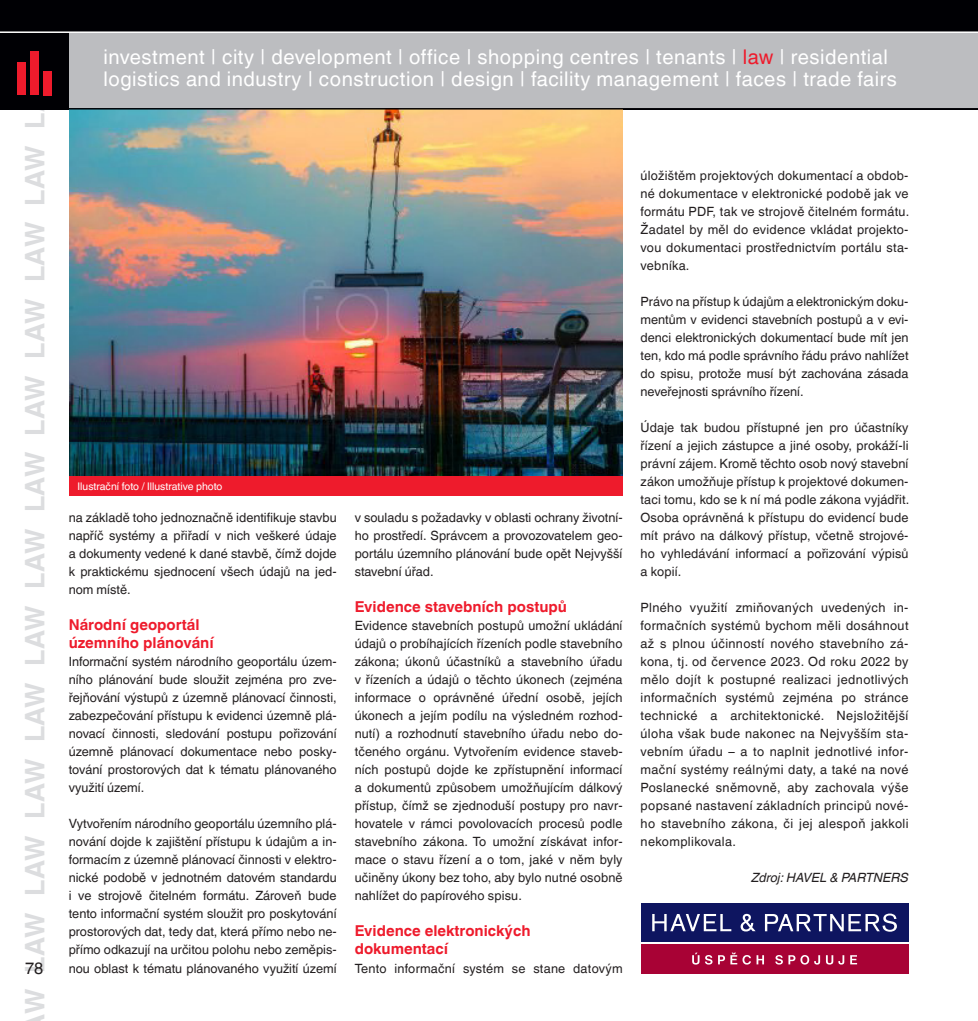
<style>
.page{position:relative;width:978px;height:1021px;background:#fff}
.page>*{position:absolute;margin:0;border:0;box-sizing:border-box;transform-origin:0 0}
.t1{font:700 27px "Helvetica World";letter-spacing:-.005em;color:#dcdddf}
.t2{font:20.25px "Helvetica World";letter-spacing:.025em;color:#fff}
.t3{font:16.5px "Helvetica World";color:#231f20}
.SUBHEAD_FILIP_CZECH{font:700 15px/18px "Helvetica World";color:#ee1b2c}
.TEXT_FILIP_CZECH{font:12.75px/18px "Helvetica World";color:#231f20;text-align:justify}
.TEXT_FILIP_CZECH-2{font:12.75px "Helvetica World";letter-spacing:.02em;color:#231f20}
.TEXT_FILIP_CZECH-3{font:italic 12.75px "Helvetica World";color:#231f20}
.BW_popisek_obru{font:10.5px "Helvetica World";color:#fff}
.s1{color:#ee1b2c}
</style>
<div class="page">
<hr style="left:977px;top:109px;width:1px;height:911px;background:#e6f3fb">
<div style="left:0;top:0;width:978px;height:32px;background:#000004"></div>
<div style="left:0;top:32px;width:978px;height:77px;background:#000004"></div>
<div style="left:69px;top:32px;width:909px;height:77px;background:#bcbdc0"></div>
<div style="left:17px;top:63px;width:9px;height:32px;background:#ee1b2c"></div>
<div style="left:30px;top:51px;width:9px;height:44px;background:#ee1b2c"></div>
<div style="left:43px;top:71px;width:9px;height:24px;background:#ee1b2c"></div>
<svg style="left:641px;top:903px;width:268px;height:39px"></svg>
<div style="left:641px;top:944px;width:268px;height:30px;background:#a80235"></div>
<svg style="left:692px;top:952px;width:165px;height:12px"></svg>
<div style="left:641px;top:903px;width:267px;height:38px;background:#0e1560"></div>
<svg style="left:765px;top:913px;width:132px;height:18px"></svg>
<svg style="left:652px;top:914px;width:79px;height:17px"></svg>
<svg style="left:741px;top:913px;width:15px;height:18px"></svg>
<img style="left:69px;top:109px;width:554px;height:367px">
<div style="left:69px;top:476px;width:554px;height:20px;background:#ee1b2c"></div>
<hr style="left:0;top:108px;width:978px;height:1px;background:#000004">
<hr style="left:0;top:31px;width:978px;height:2px;background:#fff">
<p class="t1" style="left:19px;top:1014px;width:947px;rotate:-90deg">W LAW LAW LAW LAW LAW LAW LAW LAW LAW LAW LAW LAW</p>
<p class="t3" style="left:25px;top:958px;width:20px">78</p>
<p class="t2" style="left:104px;top:45px;width:786px">investment | city | development | office | shopping centres | tenants | <span class="s1">law</span> | residential</p>
<p class="t2" style="left:104px;top:67px;width:795px">logistics and industry | construction | design | facility management | faces | trade fairs</p>
<p class="BW_popisek_obru" style="left:78px;top:480px;width:146px">Ilustrační foto / Illustrative photo</p>
<p class="TEXT_FILIP_CZECH" style="left:69px;top:509px;width:269px">na základě toho jednoznačně identifikuje stavbu napříč systémy a přiřadí v nich veškeré údaje a dokumenty vedené k dané stavbě, čímž dojde k praktickému sjednocení všech údajů na jed&shy;nom místě.</p>
<p class="SUBHEAD_FILIP_CZECH" style="left:69px;top:616px;width:147px">Národní geoportál územního plánování</p>
<p class="TEXT_FILIP_CZECH" style="left:69px;top:653px;width:269px">Informační systém národního geoportálu územ&shy;ního plánování bude sloužit zejména pro zve&shy;řejňování výstupů z územně plánovací činnosti, zabezpečování přístupu k evidenci územně plá&shy;novací činnosti, sledování postupu pořizování územně plánovací dokumentace nebo posky&shy;tování prostorových dat k tématu plánovaného využití území.</p>
<p class="TEXT_FILIP_CZECH" style="left:69px;top:815px;width:269px">Vytvořením národního geoportálu územního plá&shy;nování dojde k zajištění přístupu k údajům a in&shy;formacím z územně plánovací činnosti v elektro&shy;nické podobě v jednotném datovém standardu i ve strojově čitelném formátu. Zároveň bude tento informační systém sloužit pro poskytování prostorových dat, tedy dat, která přímo nebo ne&shy;přímo odkazují na určitou polohu nebo zeměpis&shy;nou oblast k tématu plánovaného využití území</p>
<p class="TEXT_FILIP_CZECH" style="left:355px;top:509px;width:269px">v souladu s požadavky v oblasti ochrany životní&shy;ho prostředí. Správcem a provozovatelem geo&shy;portálu územního plánování bude opět Nejvyšší stavební úřad.</p>
<p class="SUBHEAD_FILIP_CZECH" style="left:355px;top:598px;width:214px">Evidence stavebních postupů</p>
<p class="TEXT_FILIP_CZECH" style="left:355px;top:617px;width:269px">Evidence stavebních postupů umožní ukládání údajů o probíhajících řízeních podle stavebního zákona; úkonů účastníků a stavebního úřadu v řízeních a údajů o těchto úkonech (zejména informace o oprávněné úřední osobě, jejích úkonech a jejím podílu na výsledném rozhod&shy;nutí) a rozhodnutí stavebního úřadu nebo do&shy;tčeného orgánu. Vytvořením evidence staveb&shy;ních postupů dojde ke zpřístupnění informací a dokumentů způsobem umožňujícím dálkový přístup, čímž se zjednoduší postupy pro navr&shy;hovatele v rámci povolovacích procesů podle stavebního zákona. To umožní získávat infor&shy;mace o stavu řízení a o tom, jaké v něm byly učiněny úkony bez toho, aby bylo nutné osobně nahlížet do papírového spisu.</p>
<p class="SUBHEAD_FILIP_CZECH" style="left:355px;top:922px;width:177px">Evidence elektronických</p>
<p class="SUBHEAD_FILIP_CZECH" style="left:355px;top:940px;width:95px">dokumentací</p>
<p class="TEXT_FILIP_CZECH-2" style="left:355px;top:960px;width:269px">Tento informační systém se stane datovým</p>
<p class="TEXT_FILIP_CZECH" style="left:641px;top:167px;width:270px">úložištěm projektových dokumentací a obdob&shy;né dokumentace v elektronické podobě jak ve formátu PDF, tak ve strojově čitelném formátu.<br>Žadatel by měl do evidence vkládat projekto&shy;vou dokumentaci prostřednictvím portálu sta&shy;vebníka.</p>
<p class="TEXT_FILIP_CZECH" style="left:641px;top:293px;width:269px">Právo na přístup k údajům a elektronickým doku&shy;mentům v evidenci stavebních postupů a v evi&shy;denci elektronických dokumentací bude mít jen ten, kdo má podle správního řádu právo nahlížet do spisu, protože musí být zachována zásada neveřejnosti správního řízení.</p>
<p class="TEXT_FILIP_CZECH" style="left:641px;top:419px;width:270px">Údaje tak budou přístupné jen pro účastníky řízení a jejich zástupce a jiné osoby, prokáží-li právní zájem. Kromě těchto osob nový stavební zákon umožňuje přístup k projektové dokumen&shy;taci tomu, kdo se k ní má podle zákona vyjádřit.<br>Osoba oprávněná k přístupu do evidencí bude mít právo na dálkový přístup, včetně strojové&shy;ho vyhledávání informací a pořizování výpisů a kopií.</p>
<p class="TEXT_FILIP_CZECH" style="left:641px;top:599px;width:269px">Plného využití zmiňovaných uvedených in&shy;formačních systémů bychom měli dosáhnout až s plnou účinností nového stavebního zá&shy;kona, tj. od července 2023. Od roku 2022 by mělo dojít k postupné realizaci jednotlivých informačních systémů zejména po stránce technické a architektonické. Nejsložitější úloha však bude nakonec na Nejvyšším sta&shy;vebním úřadu – a to naplnit jednotlivé infor&shy;mační systémy reálnými daty, a také na nové Poslanecké sněmovně, aby zachovala výše popsané nastavení základních principů nové&shy;ho stavebního zákona, či jej alespoň jakkoli nekomplikovala.</p>
<p class="TEXT_FILIP_CZECH-3" style="left:751px;top:870px;width:159px">Zdroj: HAVEL &amp; PARTNERS</p>
</div>
